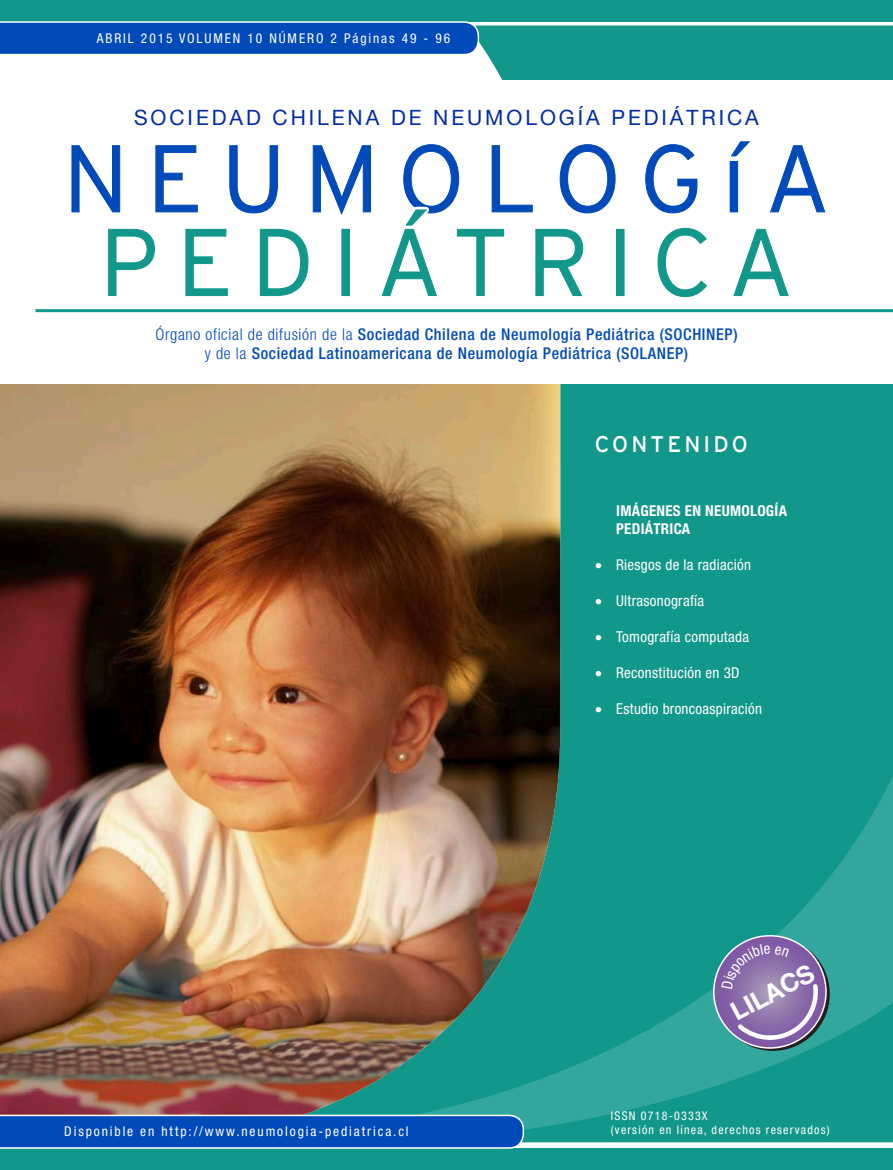
<style>
.page{position:relative;width:893px;height:1170px;background:#fff}
.page>*{position:absolute;margin:0;border:0;box-sizing:border-box;transform-origin:0 0}
.t1{font:94.5px "Interstate Mono Lgt";letter-spacing:.2em;color:#004aba}
.t2{font:94.5px "Interstate Mono Lgt";letter-spacing:.2em;color:#12978b}
.t3{font:700 25.5px "Helvetica Neue";color:#fff}
.t4{font:22.5px "Interstate Mono";letter-spacing:.14em;color:#fff}
.t5{font:21px "Helvetica Neue";letter-spacing:.14em;color:#002baa}
.t6{font:500 condensed 16.2px/19.5px "Helvetica Neue";letter-spacing:.04em;color:#004aba;text-align:center}
.t7{font:condensed 15px "Helvetica Neue";letter-spacing:.02em;color:#fff}
.t8{font:700 condensed 15px/18px "Helvetica Neue";letter-spacing:.02em;color:#fff}
.t9{font:300 condensed 15px "Helvetica Neue";color:#fff}
.t10{font:condensed 13.5px "Helvetica Neue";letter-spacing:.14em;color:#fff}
.t11{font:condensed 12px/14.4px "Helvetica Neue";letter-spacing:.1em;color:#fff}
.s1{font-weight:300}
</style>
<div class="page">
<div style="left:560px;top:26px;width:333px;height:730px;background:#12978b"></div>
<svg style="left:479px;top:21px;width:81px;height:59px;background:#36a79d"></svg>
<img style="left:0;top:384px;width:560px;height:700px">
<div style="left:0;top:0;width:893px;height:21px;background:#12978b"></div>
<div style="left:0;top:1148px;width:893px;height:21px;background:#12978b"></div>
<svg style="left:0;top:21px;width:479px;height:33px;background:#0e55bd"></svg>
<div style="left:0;top:81px;width:893px;height:303px;background:#fff"></div>
<img style="left:225px;top:756px;width:668px;height:387px">
<svg style="left:0;top:1084px;width:711px;height:64px;background:#3c7194"></svg>
<hr style="left:35px;top:309px;width:858px;height:3px;background:#12978b">
<svg style="left:714px;top:935px;width:112px;height:112px"></svg>
<div style="left:713px;top:934px;width:114px;height:114px;border:2px solid #fff;border-radius:50%"></div>
<svg style="left:71px;top:145px;width:49px;height:68px"></svg>
<svg style="left:155px;top:145px;width:43px;height:68px"></svg>
<svg style="left:229px;top:145px;width:49px;height:69px"></svg>
<svg style="left:312px;top:145px;width:59px;height:70px"></svg>
<svg style="left:645px;top:144px;width:53px;height:70px"></svg>
<div style="left:730px;top:145px;width:8px;height:67px;border:1px solid #004aba"></div>
<svg style="left:770px;top:145px;width:56px;height:68px"></svg>
<div style="left:729px;top:138px;width:17px;height:22px;background:#fff"></div>
<svg style="left:731px;top:141px;width:19px;height:16px"></svg>
<svg style="left:108px;top:228px;width:47px;height:68px"></svg>
<svg style="left:185px;top:228px;width:43px;height:68px"></svg>
<svg style="left:260px;top:228px;width:49px;height:68px"></svg>
<div style="left:341px;top:229px;width:9px;height:67px;border:1px solid #12978b"></div>
<svg style="left:381px;top:144px;width:235px;height:152px"></svg>
<div style="left:616px;top:229px;width:8px;height:67px;border:1px solid #12978b"></div>
<svg style="left:657px;top:227px;width:50px;height:70px"></svg>
<svg style="left:733px;top:228px;width:56px;height:68px"></svg>
<svg style="left:721px;top:944px;width:99px;height:98px;background:#8c79ad"></svg>
<p class="t10" style="left:97px;top:31px;width:355px">ABRIL 2015 VOLUMEN 10 NÚMERO 2 Páginas 49 - 96</p>
<p class="t5" style="left:134px;top:102px;width:626px">SOCIEDAD CHILENA DE NEUMOLOGÍA PEDIÁTRICA</p>
<h1 class="t1" style="left:63px;top:125px;width:768px">NEUMOLOGIA</h1>
<h1 class="t2" style="left:100px;top:209px;width:695px">PEDIÁTRICA</h1>
<p class="t6" style="left:155px;top:324px;width:584px"><span class="s1">Órgano oficial de difusión de la</span> Sociedad Chilena de Neumología Pediátrica (SOCHINEP) <span class="s1">y de la</span> Sociedad Latinoamericana de Neumología Pediátrica (SOLANEP)</p>
<h3 class="t4" style="left:595px;top:432px;width:154px">CONTENIDO</h3>
<p class="t10" style="left:64px;top:1123px;width:346px">Disponible en http://www.neumologia-pediatrica.cl</p>
<p class="t9" style="left:595px;top:557px;width:9px">•</p>
<p class="t9" style="left:595px;top:593px;width:9px">•</p>
<p class="t9" style="left:595px;top:629px;width:9px">•</p>
<p class="t9" style="left:595px;top:665px;width:9px">•</p>
<p class="t9" style="left:595px;top:701px;width:9px">•</p>
<p class="t8" style="left:616px;top:501px;width:172px">IMÁGENES EN NEUMOLOGÍA<br>PEDIÁTRICA</p>
<p class="t7" style="left:616px;top:556px;width:136px">Riesgos de la radiación</p>
<p class="t7" style="left:616px;top:592px;width:90px">Ultrasonografía</p>
<p class="t7" style="left:616px;top:628px;width:134px">Tomografía computada</p>
<p class="t7" style="left:616px;top:664px;width:125px">Reconstitución en 3D</p>
<p class="t7" style="left:616px;top:700px;width:148px">Estudio broncoaspiración</p>
<h2 class="t3" style="left:725px;top:999px;width:92px;rotate:-28deg">LILACS</h2>
<p class="t11" style="left:611px;top:1108px;width:220px">ISSN 0718-0333X<br>(versión en línea, derechos reservados)</p>
</div>
